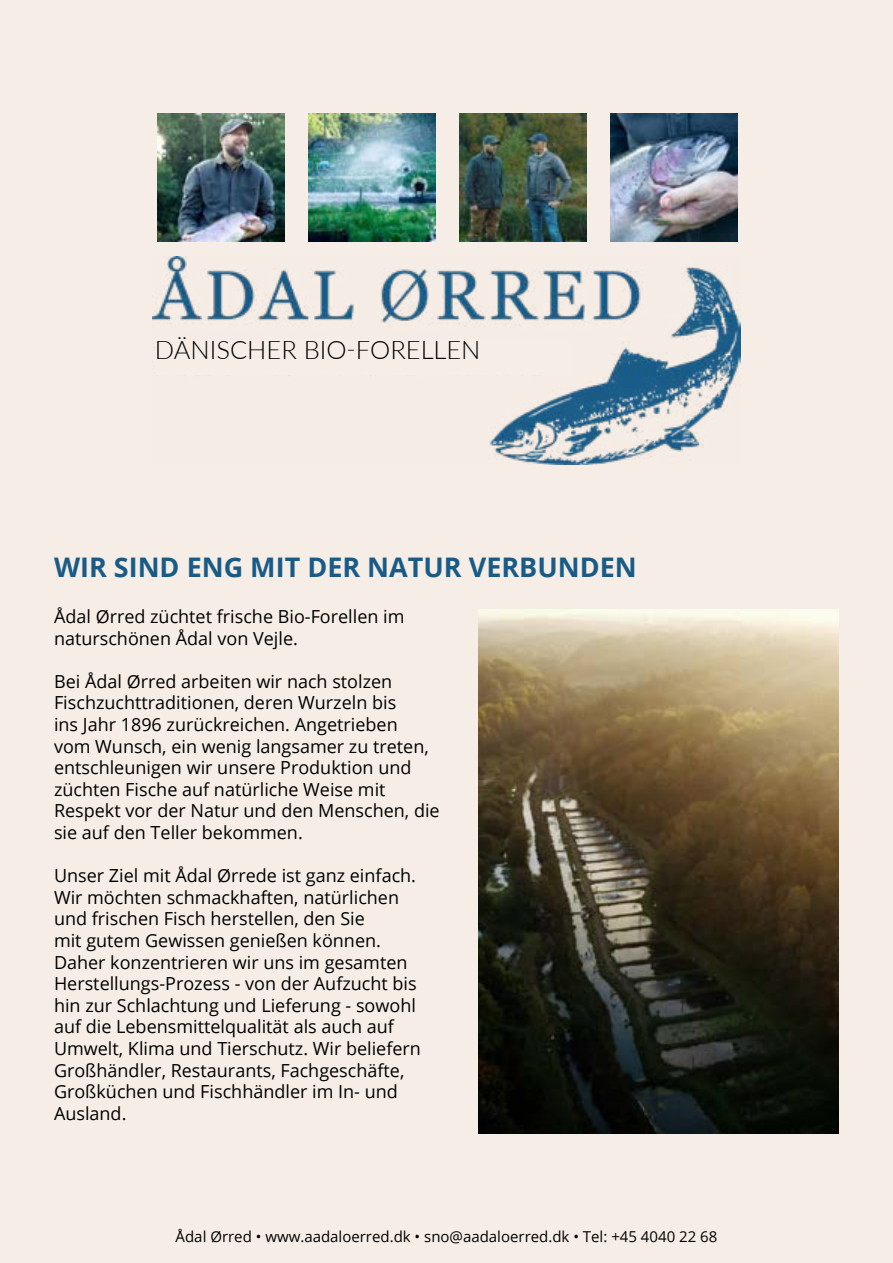
<style>
.page{position:relative;width:893px;height:1263px;background:#f6eee6}
.page>*{position:absolute;margin:0;border:0;box-sizing:border-box;transform-origin:0 0}
.t1{font:700 27px "Open Sans";color:#195b87}
.t2{font:300 25.5px "Lato";color:#000}
.t3{font:18px/21.6px "Open Sans";color:#000}
.t4{font:15px "Open Sans";color:#000}
</style>
<div class="page">
<img style="left:153px;top:257px;width:587px;height:207px">
<div style="left:155px;top:339px;width:417px;height:36px;background:#f6eee6"></div>
<img style="left:157px;top:114px;width:128px;height:127px">
<img style="left:308px;top:114px;width:128px;height:127px">
<img style="left:459px;top:114px;width:128px;height:127px">
<img style="left:610px;top:114px;width:128px;height:127px">
<img style="left:478px;top:609px;width:361px;height:524px">
<h2 class="t2" style="left:155px;top:332px;width:327px">DÄNISCHER BIO-FORELLEN</h2>
<h1 class="t1" style="left:54px;top:548px;width:584px">WIR SIND ENG MIT DER NATUR VERBUNDEN</h1>
<p class="t3" style="left:54px;top:605px;width:352px">Ådal Ørred züchtet frische Bio-Forellen im naturschönen Ådal von Vejle.</p>
<p class="t3" style="left:54px;top:670px;width:387px">Bei Ådal Ørred arbeiten wir nach stolzen Fischzuchttraditionen, deren Wurzeln bis<br>ins Jahr 1896 zurückreichen. Angetrieben<br>vom Wunsch, ein wenig langsamer zu treten, entschleunigen wir unsere Produktion und züchten Fische auf natürliche Weise mit Respekt vor der Natur und den Menschen, die sie auf den Teller bekommen.</p>
<p class="t3" style="left:54px;top:864px;width:368px">Unser Ziel mit Ådal Ørrede ist ganz einfach.<br>Wir möchten schmackhaften, natürlichen und frischen Fisch herstellen, den Sie<br>mit gutem Gewissen genießen können.<br>Daher konzentrieren wir uns im gesamten Herstellungs-Prozess - von der Aufzucht bis hin zur Schlachtung und Lieferung - sowohl auf die Lebensmittelqualität als auch auf Umwelt, Klima und Tierschutz. Wir beliefern Großhändler, Restaurants, Fachgeschäfte, Großküchen und Fischhändler im In- und Ausland.</p>
<p class="t4" style="left:176px;top:1226px;width:543px">Ådal Ørred www.aadaloerred.dk sno@aadaloerred.dk Tel: +45 4040 22 68</p>
</div>
